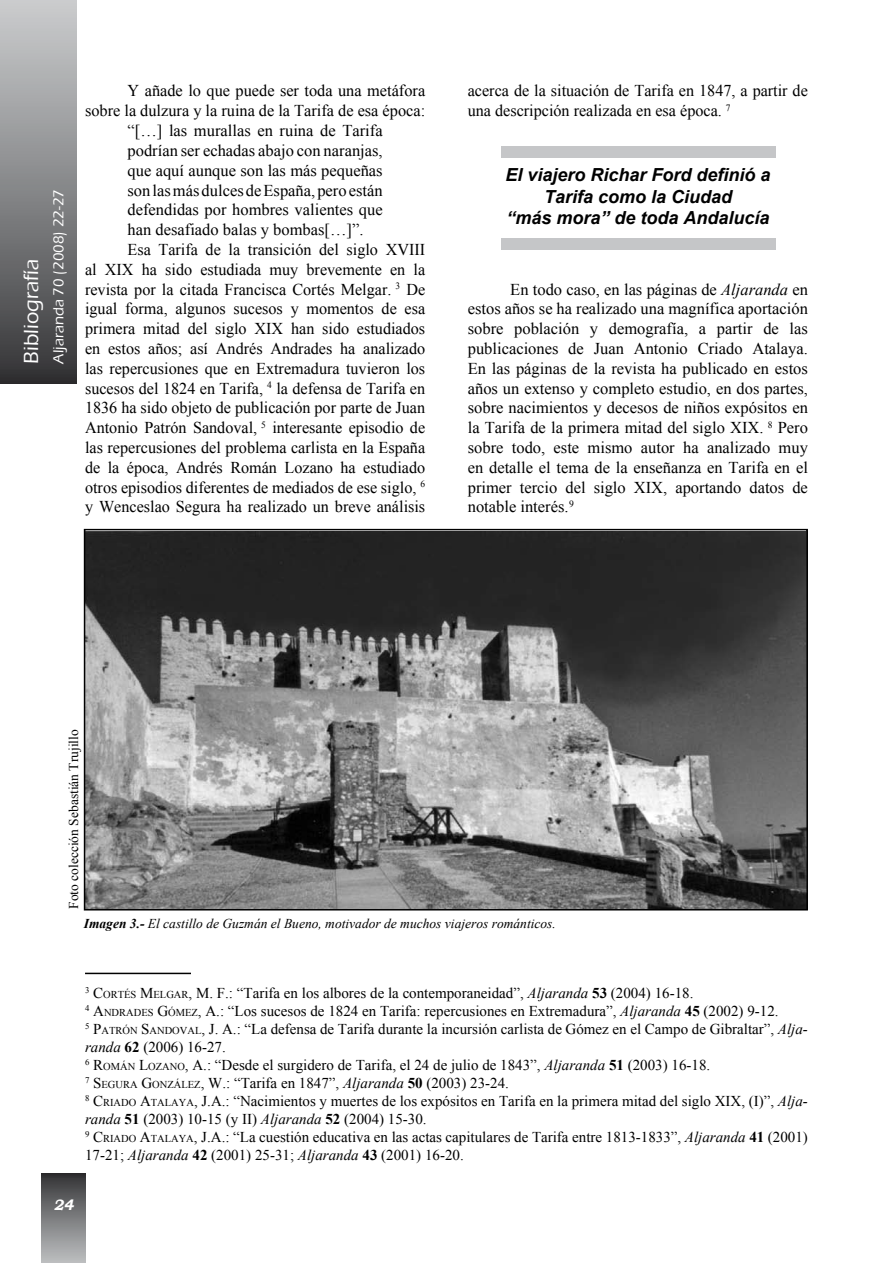
<style>
.page{position:relative;width:893px;height:1263px;background:#fff}
.page>*{position:absolute;margin:0;border:0;box-sizing:border-box;transform-origin:0 0}
.t1{font:500 21px "Eras ITC";color:#fff}
.t2{font:italic 700 18px/21.6px "Arial";color:#000;text-align:center}
.t3{font:16.5px/19.8px "Times New Roman";color:#000}
.t4{font:15px/18px "Times New Roman";color:#000}
.t5{font:500 15px "Eras ITC";color:#fff}
.t6{font:italic 700 15px "Bookman Old Style";color:#fff}
.t7{font:italic 13.5px "Times New Roman";color:#000}
.t8{font:13.5px "Times New Roman";color:#000}
.s1{font-style:italic}
.s2{font-weight:700}
.s3{font-size:10.5px}
</style>
<div class="page">
<div style="left:42px;top:1174px;width:43px;height:89px;background:linear-gradient(to bottom,#353538,#c0c2c3)"></div>
<div style="left:0;top:0;width:77px;height:383px;background:linear-gradient(to bottom,#cfd1d2,#363639)"></div>
<img style="left:87px;top:532px;width:718px;height:375px">
<div style="left:84px;top:529px;width:724px;height:381px;border:2px solid #000"></div>
<hr style="left:85px;top:973px;width:106px;height:1px;background:#000">
<div style="left:501px;top:146px;width:274px;height:11px;background:#c5c6c8"></div>
<div style="left:501px;top:238px;width:274px;height:11px;background:#c5c6c8"></div>
<p class="t1" style="left:19px;top:364px;width:106px;rotate:-90deg">Bibliografía</p>
<p class="t5" style="left:50px;top:364px;width:176px;rotate:-90deg">Aljaranda 70 (2008) 22-27</p>
<p class="t3" style="left:128px;top:81px;width:299px">Y añade lo que puede ser toda una metáfora</p>
<p class="t3" style="left:85px;top:101px;width:342px">sobre la dulzura y la ruina de la Tarifa de esa época:</p>
<p class="t3" style="left:128px;top:120px;width:257px">“[…] las murallas en ruina de Tarifa</p>
<p class="t3" style="left:128px;top:140px;width:257px">podrían ser echadas abajo con naranjas,</p>
<p class="t3" style="left:128px;top:160px;width:257px">que aquí aunque son las más pequeñas</p>
<p class="t3" style="left:128px;top:180px;width:257px">son las más dulces de España, pero están</p>
<p class="t3" style="left:128px;top:200px;width:257px">defendidas por hombres valientes que</p>
<p class="t3" style="left:128px;top:219px;width:237px">han desafiado balas y bombas[…]”.</p>
<p class="t3" style="left:128px;top:239px;width:299px">Esa Tarifa de la transición del siglo XVIII</p>
<p class="t3" style="left:85px;top:259px;width:342px">al XIX ha sido estudiada muy brevemente en la</p>
<p class="t3" style="left:85px;top:279px;width:342px">revista por la citada Francisca Cortés Melgar. <sup>3</sup> De</p>
<p class="t3" style="left:85px;top:299px;width:342px">igual forma, algunos sucesos y momentos de esa</p>
<p class="t3" style="left:85px;top:318px;width:342px">primera mitad del siglo XIX han sido estudiados</p>
<p class="t3" style="left:85px;top:338px;width:342px">en estos años; así Andrés Andrades ha analizado</p>
<p class="t3" style="left:85px;top:358px;width:342px">las repercusiones que en Extremadura tuvieron los</p>
<p class="t3" style="left:85px;top:378px;width:342px">sucesos del 1824 en Tarifa, <sup>4</sup> la defensa de Tarifa en</p>
<p class="t3" style="left:85px;top:398px;width:342px">1836 ha sido objeto de publicación por parte de Juan</p>
<p class="t3" style="left:85px;top:417px;width:342px">Antonio Patrón Sandoval, <sup>5</sup> interesante episodio de</p>
<p class="t3" style="left:85px;top:437px;width:342px">las repercusiones del problema carlista en la España</p>
<p class="t3" style="left:85px;top:457px;width:342px">de la época, Andrés Román Lozano ha estudiado</p>
<p class="t3" style="left:85px;top:477px;width:342px">otros episodios diferentes de mediados de ese siglo, <sup>6</sup></p>
<p class="t3" style="left:85px;top:497px;width:342px">y Wenceslao Segura ha realizado un breve análisis</p>
<p class="t3" style="left:468px;top:81px;width:342px">acerca de la situación de Tarifa en 1847, a partir de una descripción realizada en esa época. <sup>7</sup></p>
<p class="t2" style="left:505px;top:165px;width:267px">El viajero Richar Ford definió a<br>Tarifa como la Ciudad<br>“más mora” de toda Andalucía</p>
<p class="t3" style="left:468px;top:279px;width:342px;text-align:justify;text-indent:43px">En todo caso, en las páginas de <span class="s1">Aljaranda</span> en estos años se ha realizado una magnífica aportación sobre población y demografía, a partir de las publicaciones de Juan Antonio Criado Atalaya.<br>En las páginas de la revista ha publicado en estos años un extenso y completo estudio, en dos partes, sobre nacimientos y decesos de niños expósitos en la Tarifa de la primera mitad del siglo XIX. <sup>8</sup> Pero sobre todo, este mismo autor ha analizado muy en detalle el tema de la enseñanza en Tarifa en el primer tercio del siglo XIX, aportando datos de notable interés.<sup>9</sup></p>
<p class="t8" style="left:64px;top:909px;width:181px;rotate:-90deg">Foto colección Sebastián Trujillo</p>
<p class="t7" style="left:84px;top:914px;width:474px"><span class="s2">Imagen 3.-</span> El castillo de Guzmán el Bueno, motivador de muchos viajeros románticos.</p>
<p class="t4" style="left:85px;top:984px;width:724px"><sup>3</sup> C<span class="s3">ortés</span> M<span class="s3">elgar</span>, M. F.: “Tarifa en los albores de la contemporaneidad”, <span class="s1">Aljaranda</span> <span class="s2">53</span> (2004) 16-18.<br><sup>4</sup> A<span class="s3">ndrades</span> G<span class="s3">ómez</span>, A.: “Los sucesos de 1824 en Tarifa: repercusiones en Extremadura”, <span class="s1">Aljaranda</span> <span class="s2">45</span> (2002) 9-12.<br><sup>5</sup> P<span class="s3">atrón</span> S <span class="s3">andoval</span>, J. A.: “La defensa de Tarifa durante la incursión carlista de Gómez en el Campo de Gibraltar”, <span class="s1">Alja&shy;randa</span> <span class="s2">62</span> (2006) 16-27.<br><sup>6</sup> R<span class="s3">omán</span> L<span class="s3">ozano</span>, A.: “Desde el surgidero de Tarifa, el 24 de julio de 1843”, <span class="s1">Aljaranda</span> <span class="s2">51</span> (2003) 16-18.<br><sup>7</sup> S <span class="s3">egura</span> G<span class="s3">onzález</span>, W.: “Tarifa en 1847”, <span class="s1">Aljaranda</span> <span class="s2">50</span> (2003) 23-24.<br><sup>8</sup> C<span class="s3">riado</span> A<span class="s3">talaya</span>, J.A.: “Nacimientos y muertes de los expósitos en Tarifa en la primera mitad del siglo XIX, (I)”, <span class="s1">Alja&shy;randa</span> <span class="s2">51</span> (2003) 10-15 (y II) <span class="s1">Aljaranda</span> <span class="s2">52</span> (2004) 15-30.<br><sup>9</sup> C<span class="s3">riado</span> A<span class="s3">talaya</span>, J.A.: “La cuestión educativa en las actas capitulares de Tarifa entre 1813-1833”, <span class="s1">Aljaranda</span> <span class="s2">41</span> (2001)<br>17-21; <span class="s1">Aljaranda</span> <span class="s2">42</span> (2001) 25-31; <span class="s1">Aljaranda</span> <span class="s2">43</span> (2001) 16-20.</p>
<p class="t6" style="left:53px;top:1194px;width:22px">24</p>
</div>
